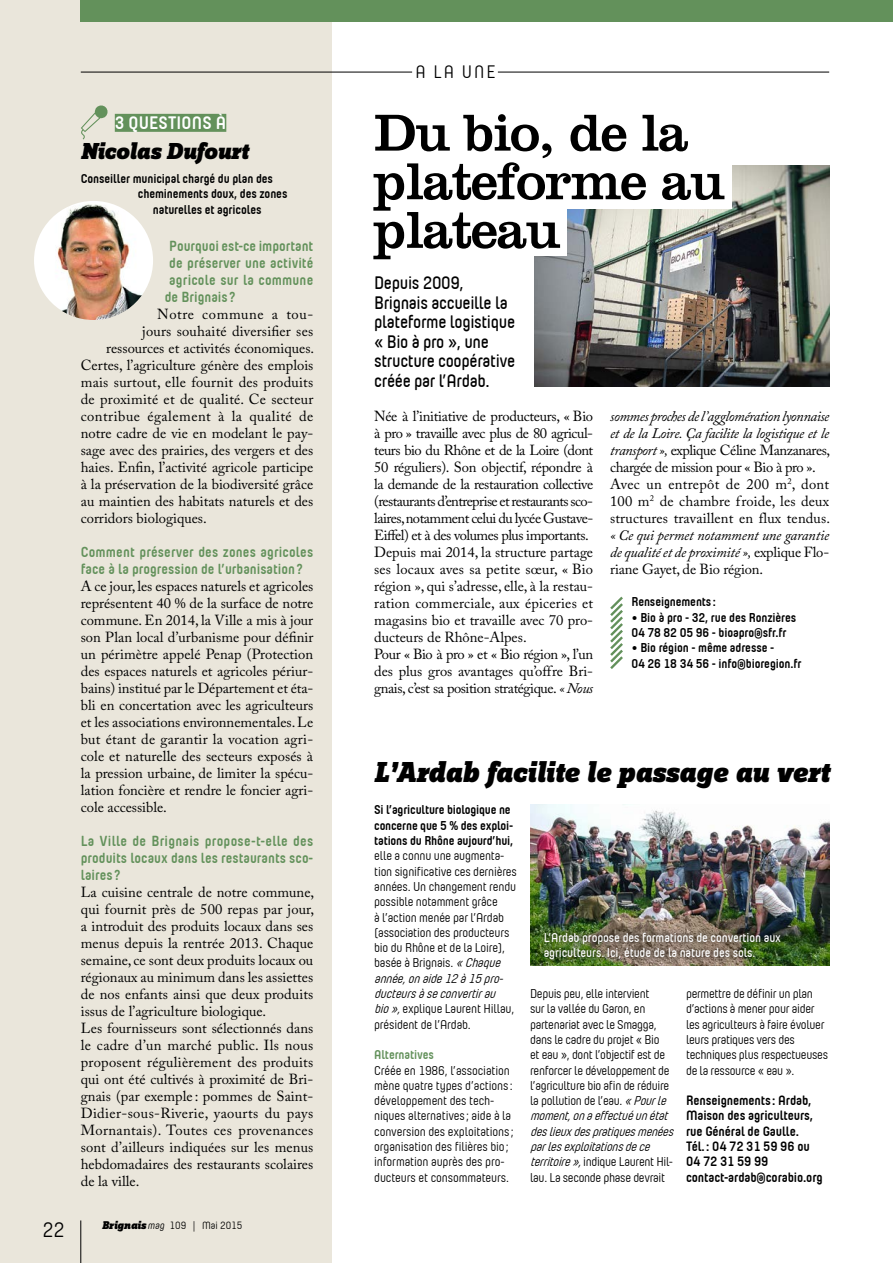
<style>
.page{position:relative;width:893px;height:1263px;background:#fff}
.page>*{position:absolute;margin:0;border:0;box-sizing:border-box;transform-origin:0 0}
.t1{font:54px/48.6px "Clarendon LT Std";letter-spacing:-.025em;color:#000}
.t2{font:italic 900 30px "Zine Slab Dis";letter-spacing:-.01em;color:#000}
.t3{font:italic 900 24px "Zine Slab Dis";letter-spacing:-.01em;color:#000}
.t4{font:21px "Yummo";color:#000}
.t5{font:600 18px/19.5px "Yummo";letter-spacing:-.02em;color:#000}
.t6{font:700 18px "Yummo";letter-spacing:.01em;color:#fff}
.t7{font:18px "Yummo";color:#000}
.t8{font:14.55px/17px "Adobe Caslon Pro";color:#000}
.t9{font:14.55px/17px "Adobe Caslon Pro";letter-spacing:-.02em;color:#000}
.t10{font:700 14.55px/17px "Yummo";color:#63915b}
.t11{font:italic 14.55px/17px "Adobe Caslon Pro";letter-spacing:-.01em;color:#000;text-align:justify}
.t12{font:14.55px "Adobe Caslon Pro";letter-spacing:.035em;color:#000}
.t13{font:14.55px "Adobe Caslon Pro";letter-spacing:.04em;color:#000}
.t14{font:700 13.5px/15.3px "Yummo";letter-spacing:-.01em;color:#000}
.t15{font:12.75px/15.3px "Yummo";letter-spacing:-.015em;color:#000}
.t16{font:700 12.75px/15.3px "Yummo";letter-spacing:-.01em;color:#000}
.t17{font:600 12.75px/15.3px "Yummo";letter-spacing:-.01em;color:#fff}
.t18{font:700 12.75px "Yummo";letter-spacing:-.01em;color:#63915b}
.t19{font:10.5px "Yummo";color:#000}
.s1{font-family:"Zine Slab Dis";font-weight:900;font-style:italic;font-size:11.7px}
.s2{font-style:italic}
.s3{font-style:normal}
</style>
<div class="page">
<div style="left:0;top:0;width:332px;height:1263px;background:#eae6db"></div>
<div style="left:115px;top:114px;width:111px;height:18px;background:#63915b"></div>
<img style="left:34px;top:201px;width:119px;height:119px;border-radius:60px">
<svg style="left:81px;top:105px;width:27px;height:34px"></svg>
<hr style="left:81px;top:72px;width:748px;height:1px;background:#000">
<div style="left:412px;top:63px;width:86px;height:18px;background:#fff"></div>
<div style="left:81px;top:0;width:812px;height:21px;background:#63915b"></div>
<img style="left:530px;top:804px;width:299px;height:161px">
<img style="left:534px;top:166px;width:295px;height:221px">
<img style="left:538px;top:925px;width:249px;height:40px">
<svg style="left:610px;top:596px;width:13px;height:73px"></svg>
<div style="left:516px;top:153px;width:216px;height:55px;background:#fff"></div>
<div style="left:496px;top:200px;width:71px;height:55px;background:#fff"></div>
<hr style="left:80px;top:1220px;width:1px;height:43px;background:#000">
<p class="t6" style="left:115px;top:107px;width:78px">3 questions</p>
<p class="t6" style="left:216px;top:107px;width:12px">à</p>
<h3 class="t3" style="left:81px;top:138px;width:169px">Nicolas Dufourt</h3>
<p class="t16" style="left:81px;top:169px;width:194px">Conseiller municipal chargé du plan des</p>
<p class="t16" style="left:138px;top:184px;width:151px">cheminements doux, des zones</p>
<p class="t16" style="left:153px;top:200px;width:110px">naturelles et agricoles</p>
<p class="t10" style="left:169px;top:235px;width:146px">Pourquoi est-ce important</p>
<p class="t10" style="left:169px;top:252px;width:146px">de préserver une activité</p>
<p class="t10" style="left:169px;top:269px;width:146px">agricole sur la commune</p>
<p class="t10" style="left:165px;top:286px;width:72px">de Brignais ?</p>
<p class="t13" style="left:157px;top:305px;width:157px">Notre commune a tou-</p>
<p class="t8" style="left:142px;top:322px;width:172px">jours souhaité diversifier ses</p>
<p class="t8" style="left:106px;top:339px;width:210px">ressources et activités économiques.</p>
<p class="t8" style="left:81px;top:356px;width:234px">Certes, l’agriculture génère des emplois</p>
<p class="t8" style="left:81px;top:373px;width:234px">mais surtout, elle fournit des produits</p>
<p class="t8" style="left:81px;top:390px;width:234px">de proximité et de qualité. Ce secteur</p>
<p class="t12" style="left:81px;top:407px;width:234px">contribue également à la qualité de</p>
<p class="t8" style="left:81px;top:424px;width:234px">notre cadre de vie en modelant le pay-</p>
<p class="t8" style="left:81px;top:441px;width:234px">sage avec des prairies, des vergers et des</p>
<p class="t8" style="left:81px;top:458px;width:234px">haies. Enfin, l’activité agricole participe</p>
<p class="t8" style="left:81px;top:475px;width:234px">à la préservation de la biodiversité grâce</p>
<p class="t8" style="left:81px;top:492px;width:234px">au maintien des habitats naturels et des</p>
<p class="t8" style="left:81px;top:510px;width:128px">corridors biologiques.</p>
<p class="t10" style="left:81px;top:541px;width:234px">Comment préserver des zones agricoles face à la progression de l’urbanisation?</p>
<p class="t8" style="left:81px;top:578px;width:234px;text-align:justify">A ce jour, les espaces naturels et agricoles représentent 40 % de la surface de notre commune. En 2014, la Ville a mis à jour son Plan local d’urbanisme pour définir un périmètre appelé Penap (Protection des espaces naturels et agricoles périur&shy;bains) institué par le Département et éta&shy;bli en concertation avec les agriculteurs et les associations environnementales. Le but étant de garantir la vocation agri&shy;cole et naturelle des secteurs exposés à la pression urbaine, de limiter la spécu&shy;lation foncière et rendre le foncier agri&shy;cole accessible.</p>
<p class="t10" style="left:81px;top:830px;width:234px;text-align:justify">La Ville de Brignais propose-t-elle des produits locaux dans les restaurants sco&shy;laires ?</p>
<p class="t8" style="left:81px;top:884px;width:235px">La cuisine centrale de notre commune, qui fournit près de 500 repas par jour, a introduit des produits locaux dans ses menus depuis la rentrée 2013. Chaque semaine, ce sont deux produits locaux ou régionaux au minimum dans les assiettes de nos enfants ainsi que deux produits issus de l’agriculture biologique.<br>Les fournisseurs sont sélectionnés dans le cadre d’un marché public. Ils nous proposent régulièrement des produits qui ont été cultivés à proximité de Bri&shy;gnais (par exemple : pommes de Saint-Didier-sous-Riverie, yaourts du pays Mornantais). Toutes ces provenances sont d’ailleurs indiquées sur les menus hebdomadaires des restaurants scolaires de la ville.</p>
<h3 class="t4" style="left:43px;top:1215px;width:24px">22</h3>
<p class="t19" style="left:102px;top:1218px;width:142px"><span class="s1">Brignais</span><span class="s2">mag</span> 109 | Mai 2015</p>
<p class="t7" style="left:415px;top:59px;width:82px">A la une</p>
<h1 class="t1" style="left:374px;top:108px;width:353px">Du bio, de la plateforme au plateau</h1>
<p class="t5" style="left:374px;top:271px;width:143px">Depuis 2009,<br>Brignais accueille la plateforme logistique « Bio à pro », une structure coopérative créée par l’Ardab.</p>
<p class="t9" style="left:374px;top:407px;width:221px">Née à l’initiative de producteurs, « Bio à pro » travaille avec plus de 80 agricul&shy;teurs bio du Rhône et de la Loire (dont 50 réguliers). Son objectif, répondre à la demande de la restauration collective (restaurants d’entreprise et restaurants sco&shy;laires, notamment celui du lycée Gustave-Eiffel) et à des volumes plus importants.<br>Depuis mai 2014, la structure partage ses locaux aves sa petite sœur, « Bio région », qui s’adresse, elle, à la restau&shy;ration commerciale, aux épiceries et magasins bio et travaille avec 70 pro&shy;ducteurs de Rhône-Alpes.<br>Pour « Bio à pro » et « Bio région », l’un des plus gros avantages qu’offre Bri&shy;gnais, c’est sa position stratégique. <span class="s2">« Nous</span></p>
<p class="t8" style="left:610px;top:407px;width:221px"><span class="s2">sommes proches de l’agglomération lyonnaise et de la Loire. Ça facilite la logistique et le transport »,</span> explique Céline Manzanares, chargée de mission pour « Bio à pro ».<br>Avec un entrepôt de 200 m<sup>2</sup>, dont 100 m<sup>2</sup> de chambre froide, les deux structures travaillent en flux tendus.</p>
<p class="t11" style="left:610px;top:527px;width:220px">« Ce qui permet notamment une garantie de qualité et de proximité », <span class="s3">explique Flo&shy;riane Gayet, de Bio région.</span></p>
<p class="t16" style="left:631px;top:592px;width:86px">Renseignements:</p>
<p class="t16" style="left:631px;top:608px;width:166px">• Bio à pro - 32, rue des Ronzières<br>04 78 82 05 96 - bioapro@sfr.fr</p>
<p class="t16" style="left:631px;top:638px;width:172px">• Bio région - même adresse -<br>04 26 18 34 56 - info@bioregion.fr</p>
<h2 class="t2" style="left:374px;top:756px;width:456px">L’Ardab facilite le passage au vert</h2>
<p class="t16" style="left:374px;top:800px;width:141px">Si l’agriculture biologique ne concerne que 5 % des exploi&shy;tations du Rhône aujourd’hui,</p>
<p class="t15" style="left:374px;top:847px;width:144px">elle a connu une augmenta&shy;tion significative ces dernières années. Un changement rendu possible notamment grâce<br>à l’action menée par l’Ardab (association des producteurs bio du Rhône et de la Loire), basée à Brignais. <span class="s2">«Chaque année,onaide12à15pro&shy;ducteursàseconvertirau bio»,</span>explique Laurent Hillau, président de l’Ardab.</p>
<p class="t18" style="left:374px;top:1043px;width:61px">Alternatives</p>
<p class="t15" style="left:374px;top:1062px;width:141px">Créée en 1986, l’association mène quatre types d’actions: développement des tech&shy;niques alternatives; aide à la conversion des exploitations; organisation des filières bio; information auprès des pro&shy;ducteurs et consommateurs.</p>
<p class="t17" style="left:544px;top:928px;width:239px">L’Ardab propose des formations de convertion aux agriculteurs. Ici, étude de la nature des sols.</p>
<p class="t15" style="left:530px;top:985px;width:149px">Depuis peu, elle intervient<br>sur la vallée du Garon, en partenariat avec le Smagga, dans le cadre du projet « Bio<br>et eau », dont l’objectif est de renforcer le développement de l’agriculture bio afin de réduire la pollution de l’eau. <span class="s2">«Pourle moment,onaeffectuéunétat deslieuxdespratiquesmenées parlesexploitationsdece territoire»,</span>indique Laurent Hil&shy;lau. La seconde phase devrait</p>
<p class="t15" style="left:686px;top:985px;width:144px">permettre de définir un plan d’actions à mener pour aider les agriculteurs à faire évoluer leurs pratiques vers des techniques plus respectueuses de la ressource « eau ».</p>
<p class="t14" style="left:686px;top:1091px;width:138px">Renseignements: Ardab,<br>Maison des agriculteurs, rue Général de Gaulle.<br>Tél.: 04 72 31 59 96 ou<br>04 72 31 59 99 contact-ardab@corabio.org</p>
</div>
